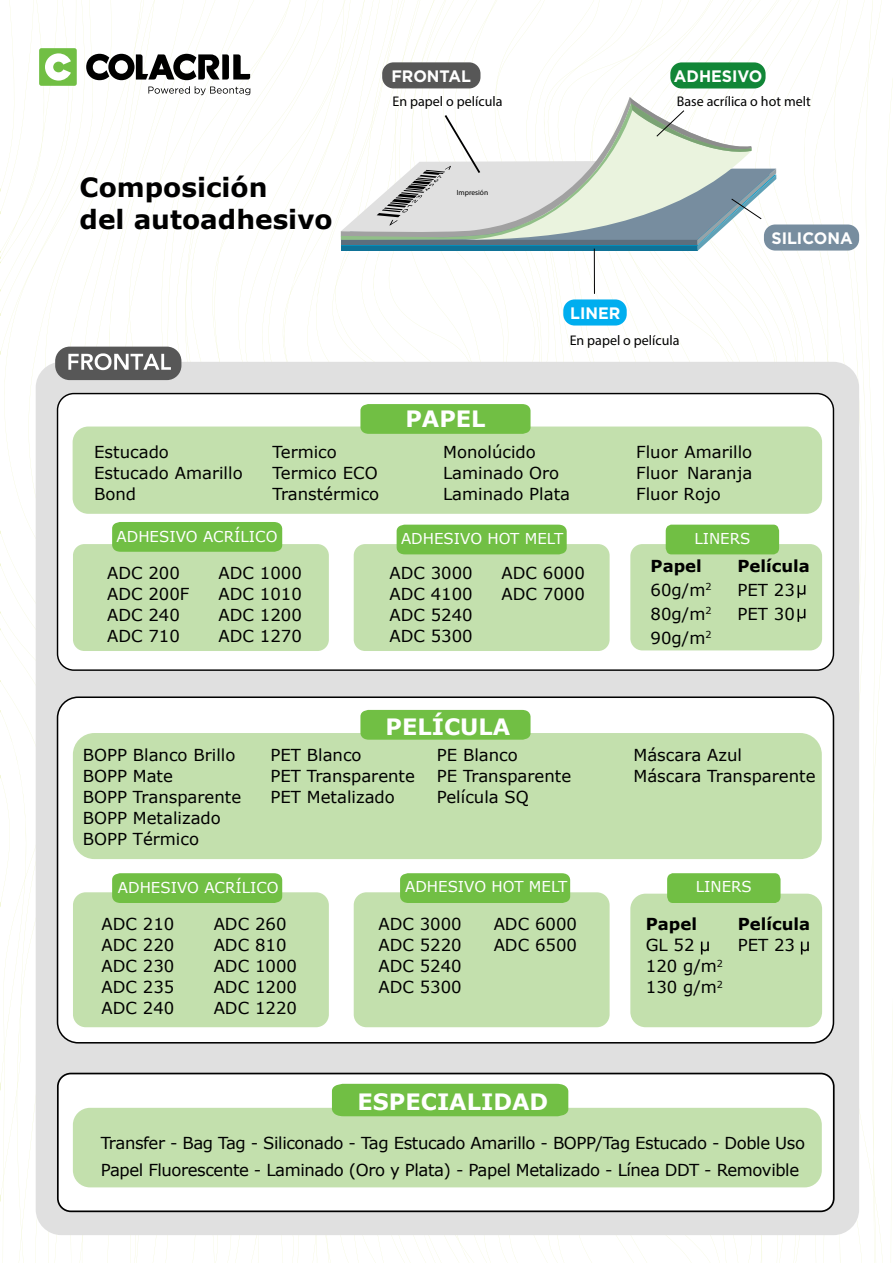
<style>
.page{position:relative;width:893px;height:1263px;background:#fff}
.page>*{position:absolute;margin:0;border:0;box-sizing:border-box;transform-origin:0 0}
.t1{font:700 26.4px/31.7px "Verdana";color:#000}
.t2{font:700 22.5px "Verdana";color:#fff}
.t3{font:16.5px/21px "Verdana";color:#000}
.t4{font:16.5px/27px "Verdana";letter-spacing:-.025em;color:#000}
.t5{font:700 16.5px "Gotham";color:#fff;scale:.96 1}
.t6{font:700 16.5px "Verdana";color:#000}
.t7{font:15px "Verdana";color:#fff}
.t8{font:13.95px "Myriad Pro";color:#000}
.t9{font:7.5px "Myriad Pro";color:#000}
.s1{font-weight:700}
</style>
<div class="page">
<div style="left:36px;top:362px;width:823px;height:873px;background:#e0e0e0;border-radius:26px"></div>
<div style="left:58px;top:1073px;width:776px;height:138px;background:#fff;border-radius:13px"></div>
<div style="left:57px;top:1073px;width:778px;height:139px;border:2px solid #000;border-radius:13px"></div>
<div style="left:58px;top:697px;width:775px;height:346px;background:#fff;border-radius:21px"></div>
<div style="left:73px;top:733px;width:749px;height:126px;background:#c3e0ad;border-radius:22px"></div>
<div style="left:73px;top:1108px;width:749px;height:79px;background:#c3e0ad;border-radius:17px"></div>
<div style="left:58px;top:394px;width:775px;height:276px;background:#fff;border-radius:16px"></div>
<div style="left:73px;top:426px;width:749px;height:88px;background:#c3e0ad;border-radius:16px"></div>
<div style="left:73px;top:544px;width:256px;height:107px;background:#c3e0ad;border-radius:11px"></div>
<div style="left:354px;top:544px;width:256px;height:107px;background:#c3e0ad;border-radius:11px"></div>
<div style="left:73px;top:892px;width:256px;height:135px;background:#c3e0ad;border-radius:13px"></div>
<div style="left:354px;top:892px;width:256px;height:135px;background:#c3e0ad;border-radius:13px"></div>
<div style="left:400px;top:873px;width:170px;height:30px;background:#71bf44"></div>
<div style="left:630px;top:544px;width:192px;height:106px;background:#c3e0ad;border-radius:12px"></div>
<div style="left:630px;top:894px;width:192px;height:133px;background:#c3e0ad;border-radius:15px"></div>
<svg style="left:797px;top:585px;width:8px;height:13px"></svg>
<svg style="left:797px;top:609px;width:8px;height:13px"></svg>
<svg style="left:701px;top:941px;width:8px;height:13px"></svg>
<svg style="left:801px;top:941px;width:8px;height:13px"></svg>
<svg style="left:360px;top:404px;width:170px;height:30px;background:#72bf46"></svg>
<div style="left:360px;top:710px;width:170px;height:30px;background:#71bf44"></div>
<div style="left:332px;top:1084px;width:236px;height:32px;background:#71bf44"></div>
<div style="left:667px;top:873px;width:113px;height:30px;background:#71bf44;border-radius:6px"></div>
<div style="left:397px;top:525px;width:170px;height:29px;background:#71bf44"></div>
<div style="left:666px;top:525px;width:113px;height:29px;background:#71bf44;border-radius:6px"></div>
<div style="left:382px;top:62px;width:98px;height:26px;background:#575757;border-radius:11px"></div>
<div style="left:670px;top:62px;width:96px;height:26px;background:#118637;border-radius:11px"></div>
<div style="left:563px;top:299px;width:64px;height:26px;background:#00aeef;border-radius:11px"></div>
<div style="left:764px;top:224px;width:95px;height:27px;background:#778d9f;border-radius:11px"></div>
<svg style="left:341px;top:97px;width:435px;height:198px"></svg>
<svg style="left:0;top:0;width:282px;height:1263px"></svg>
<p class="t5" style="left:391px;top:66px;width:84px">FRONTAL</p>
<p class="t5" style="left:674px;top:66px;width:94px">ADHESIVO</p>
<h1 class="t1" style="left:80px;top:171px;width:254px">Composición<br>del autoadhesivo</h1>
<p class="t8" style="left:392px;top:93px;width:111px">En papel o película</p>
<p class="t8" style="left:677px;top:93px;width:135px">Base acrílica o hot melt</p>
<p class="t9" style="left:457px;top:188px;width:33px">Impresión</p>
<h2 class="t2" style="left:405px;top:403px;width:82px">PAPEL</h2>
<p class="t5" style="left:570px;top:303px;width:54px">LINER</p>
<p class="t8" style="left:570px;top:332px;width:111px">En papel o película</p>
<p class="t5" style="left:771px;top:229px;width:86px">SILICONA</p>
<p class="t3" style="left:94px;top:441px;width:150px">Estucado<br>Estucado Amarillo<br>Bond</p>
<p class="t3" style="left:272px;top:441px;width:108px">Termico<br>Termico ECO<br>Transtérmico</p>
<p class="t3" style="left:443px;top:441px;width:128px">Monolúcido<br>Laminado Oro<br>Laminado Plata</p>
<p class="t3" style="left:636px;top:441px;width:118px;text-align:justify">Fluor Amarillo Fluor Naranja Fluor Rojo</p>
<p class="t7" style="left:117px;top:526px;width:162px">ADHESIVO ACRÍLICO</p>
<p class="t7" style="left:401px;top:528px;width:164px">ADHESIVO HOT MELT</p>
<p class="t7" style="left:694px;top:528px;width:58px">LINERS</p>
<p class="t3" style="left:107px;top:562px;width:84px">ADC 200<br>ADC 200F<br>ADC 240<br>ADC 710</p>
<p class="t3" style="left:219px;top:562px;width:85px;text-align:justify">ADC 1000<br>ADC 1010<br>ADC 1200<br>ADC 1270</p>
<p class="t3" style="left:389px;top:562px;width:85px;text-align:justify">ADC 3000<br>ADC 4100<br>ADC 5240<br>ADC 5300</p>
<p class="t3" style="left:502px;top:562px;width:85px">ADC 6000<br>ADC 7000</p>
<h2 class="t2" style="left:385px;top:710px;width:126px">PELÍCULA</h2>
<p class="t3" style="left:83px;top:744px;width:160px">BOPP Blanco Brillo<br>BOPP Mate<br>BOPP Transparente<br>BOPP Metalizado<br>BOPP Térmico</p>
<p class="t3" style="left:270px;top:744px;width:146px">PET Blanco<br>PET Transparente<br>PET Metalizado</p>
<p class="t3" style="left:437px;top:744px;width:136px">PE Blanco<br>PE Transparente<br>Película SQ</p>
<p class="t7" style="left:118px;top:877px;width:162px">ADHESIVO ACRÍLICO</p>
<p class="t7" style="left:405px;top:876px;width:164px">ADHESIVO HOT MELT</p>
<p class="t3" style="left:102px;top:913px;width:74px;text-align:justify">ADC 210<br>ADC 220<br>ADC 230<br>ADC 235<br>ADC 240</p>
<p class="t3" style="left:214px;top:913px;width:85px">ADC 260<br>ADC 810<br>ADC 1000<br>ADC 1200<br>ADC 1220</p>
<p class="t3" style="left:378px;top:913px;width:85px;text-align:justify">ADC 3000<br>ADC 5220<br>ADC 5240<br>ADC 5300</p>
<p class="t3" style="left:494px;top:914px;width:85px">ADC 6000<br>ADC 6500</p>
<p class="t3" style="left:651px;top:554px;width:62px;line-height:24px"><span class="s1">Papel<br></span>60g/m<sup>2<br></sup>80g/m<sup>2<br></sup>90g/m<sup>2</sup></p>
<p class="t6" style="left:737px;top:554px;width:74px">Película</p>
<p class="t3" style="left:737px;top:577px;width:59px;line-height:24px">PET 23<br>PET 30</p>
<p class="t3" style="left:633px;top:744px;width:184px">Máscara Azul<br>Máscara Transparente</p>
<p class="t7" style="left:696px;top:876px;width:58px">LINERS</p>
<p class="t6" style="left:646px;top:912px;width:53px">Papel</p>
<p class="t3" style="left:646px;top:934px;width:79px">GL 52<br>120 g/m<sup>2<br></sup>130 g/m<sup>2</sup></p>
<p class="t6" style="left:738px;top:912px;width:74px">Película</p>
<p class="t3" style="left:738px;top:934px;width:59px">PET 23</p>
<h2 class="t2" style="left:358px;top:1085px;width:192px">ESPECIALIDAD</h2>
<p class="t4" style="left:101px;top:1129px;width:706px">Transfer - Bag Tag - Siliconado - Tag Estucado Amarillo - BOPP/Tag Estucado - Doble Uso<br>Papel Fluorescente - Laminado (Oro y Plata) - Papel Metalizado - Línea DDT - Removible</p>
</div>
